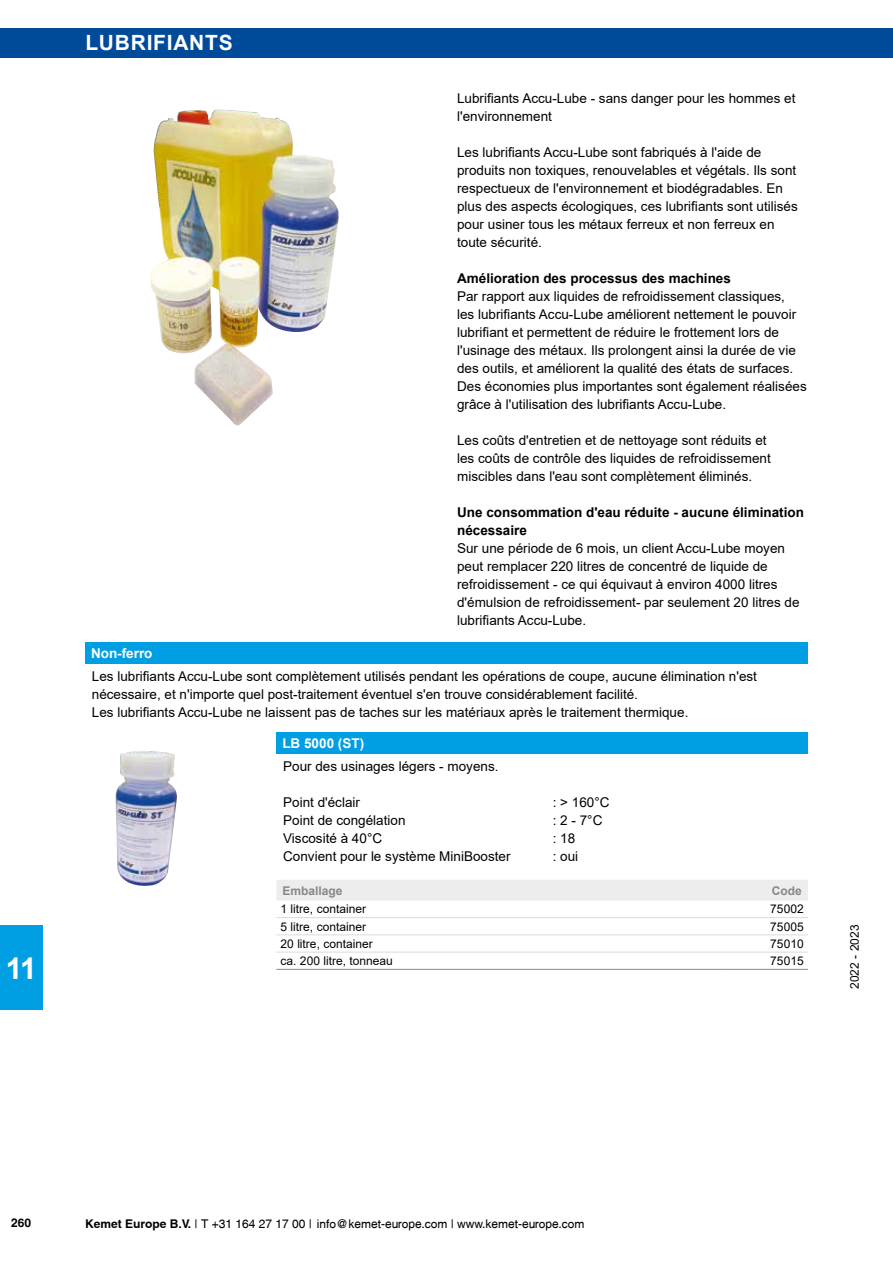
<style>
.page{position:relative;width:893px;height:1263px;background:#fff}
.page>*{position:absolute;margin:0;border:0;box-sizing:border-box;transform-origin:0 0}
.t1{font:700 30px "Arial";color:#fff}
.t2{font:700 21px "Arial";letter-spacing:.035em;color:#fff}
.t3{font:13.5px/18px "Arial";color:#000}
.t4{font:700 13.5px/18px "Arial";color:#000}
.t5{font:700 13.5px "Arial";color:#fff}
.t6{font:12px "Arial";color:#000}
.t7{font:12px "Swansea";color:#000}
.t8{font:700 12px "Arial";color:#878787}
.t9{font:700 12px "Swansea";color:#000}
.s1{font-weight:700}
</style>
<div class="page">
<div style="left:0;top:28px;width:893px;height:29px;background:#004a9a"></div>
<div style="left:0;top:926px;width:43px;height:84px;background:#009fe3"></div>
<img style="left:150px;top:109px;width:189px;height:317px">
<div style="left:85px;top:642px;width:723px;height:22px;background:#009fe3"></div>
<div style="left:276px;top:732px;width:532px;height:22px;background:#009fe3"></div>
<div style="left:276px;top:880px;width:532px;height:20px;background:#ededed"></div>
<hr style="left:276px;top:917px;width:447px;height:1px;background:#dadada">
<hr style="left:723px;top:917px;width:85px;height:1px;background:#dadada">
<hr style="left:276px;top:934px;width:447px;height:1px;background:#dadada">
<hr style="left:723px;top:934px;width:85px;height:1px;background:#dadada">
<hr style="left:276px;top:952px;width:447px;height:1px;background:#dadada">
<hr style="left:723px;top:952px;width:85px;height:1px;background:#dadada">
<hr style="left:276px;top:969px;width:447px;height:1px;background:#878787">
<hr style="left:723px;top:969px;width:85px;height:1px;background:#878787">
<img style="left:115px;top:751px;width:62px;height:135px">
<h1 class="t1" style="left:6px;top:947px;width:32px">11</h1>
<h2 class="t2" style="left:85px;top:28px;width:149px">Lubrifiants</h2>
<p class="t3" style="left:457px;top:89px;width:340px">Lubrifiants Accu-Lube - sans danger pour les hommes et l'environnement</p>
<p class="t3" style="left:457px;top:143px;width:342px">Les lubrifiants Accu-Lube sont fabriqués à l'aide de produits non toxiques, renouvelables et végétals. Ils sont respectueux de l'environnement et biodégradables. En plus des aspects écologiques, ces lubrifiants sont utilisés pour usiner tous les métaux ferreux et non ferreux en toute sécurité.</p>
<p class="t4" style="left:457px;top:270px;width:275px">Amélioration des processus des machines</p>
<p class="t3" style="left:457px;top:287px;width:351px">Par rapport aux liquides de refroidissement classiques,<br>les lubrifiants Accu-Lube améliorent nettement le pouvoir lubrifiant et permettent de réduire le frottement lors de l'usinage des métaux. Ils prolongent ainsi la durée de vie des outils, et améliorent la qualité des états de surfaces.<br>Des économies plus importantes sont également réalisées grâce à l'utilisation des lubrifiants Accu-Lube.</p>
<p class="t3" style="left:457px;top:431px;width:315px">Les coûts d'entretien et de nettoyage sont réduits et les coûts de contrôle des liquides de refroidissement miscibles dans l'eau sont complètement éliminés.</p>
<p class="t4" style="left:457px;top:504px;width:348px">Une consommation d'eau réduite - aucune élimination nécessaire</p>
<p class="t3" style="left:457px;top:539px;width:344px">Sur une période de 6 mois, un client Accu-Lube moyen peut remplacer 220 litres de concentré de liquide de refroidissement - ce qui équivaut à environ 4000 litres d'émulsion de refroidissement- par seulement 20 litres de lubrifiants Accu-Lube.</p>
<p class="t5" style="left:91px;top:644px;width:63px">Non-ferro</p>
<p class="t3" style="left:92px;top:667px;width:667px">Les lubrifiants Accu-Lube sont complètement utilisés pendant les opérations de coupe, aucune élimination n'est nécessaire, et n'importe quel post-traitement éventuel s'en trouve considérablement facilité.<br>Les lubrifiants Accu-Lube ne laissent pas de taches sur les matériaux après le traitement thermique.</p>
<p class="t5" style="left:282px;top:733px;width:83px">LB 5000 (ST)</p>
<p class="t3" style="left:283px;top:757px;width:217px">Pour des usinages légers - moyens.</p>
<p class="t3" style="left:283px;top:793px;width:78px">Point d'éclair</p>
<p class="t3" style="left:553px;top:793px;width:58px">: &gt; 160°C</p>
<p class="t3" style="left:283px;top:811px;width:124px">Point de congélation</p>
<p class="t3" style="left:553px;top:811px;width:51px">: 2 - 7°C</p>
<p class="t3" style="left:283px;top:829px;width:100px">Viscosité à 40°C</p>
<p class="t3" style="left:553px;top:829px;width:24px">: 18</p>
<p class="t3" style="left:283px;top:847px;width:229px">Convient pour le système MiniBooster</p>
<p class="t3" style="left:553px;top:847px;width:27px">: oui</p>
<p class="t8" style="left:282px;top:882px;width:62px">Emballage</p>
<p class="t8" style="left:772px;top:882px;width:31px">Code</p>
<p class="t6" style="left:281px;top:901px;width:87px">1 litre, container</p>
<p class="t6" style="left:770px;top:901px;width:35px">75002</p>
<p class="t6" style="left:281px;top:918px;width:87px">5 litre, container</p>
<p class="t6" style="left:770px;top:918px;width:35px">75005</p>
<p class="t6" style="left:281px;top:935px;width:94px">20 litre, container</p>
<p class="t6" style="left:770px;top:935px;width:35px">75010</p>
<p class="t6" style="left:281px;top:953px;width:114px">ca. 200 litre, tonneau</p>
<p class="t6" style="left:770px;top:953px;width:35px">75015</p>
<p class="t6" style="left:846px;top:989px;width:66px;rotate:-90deg">2022 - 2023</p>
<p class="t9" style="left:11px;top:1215px;width:22px">260</p>
<p class="t7" style="left:85px;top:1216px;width:501px"><span class="s1">Kemet Europe B.V.</span> | T +31 164 27 17 00 | info@kemet-europe.com | www.kemet-europe.com</p>
</div>
